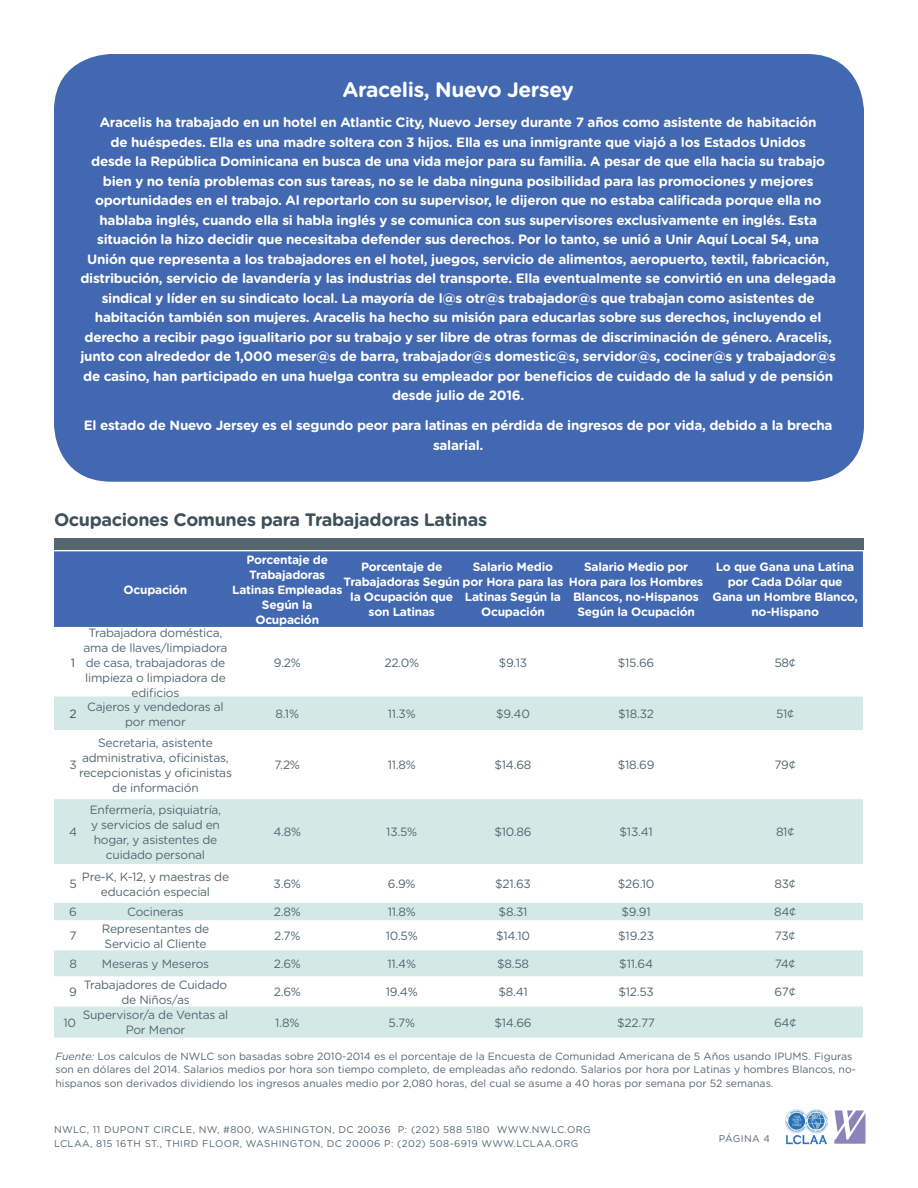
<style>
.page{position:relative;width:918px;height:1188px;background:#fff}
.page>*{position:absolute;margin:0;border:0;box-sizing:border-box;transform-origin:0 0}
.t1{font:700 21px "Gotham Rounded";letter-spacing:-.02em;color:#fff}
.t2{font:700 18px "Gotham Rounded";letter-spacing:-.02em;color:#3d505a}
.t3{font:700 13.5px/19.5px "Gotham Rounded";letter-spacing:-.02em;color:#fff;text-align:center}
.t4{font:12px/15px "Gotham Rounded";letter-spacing:-.02em;color:#546670;text-align:center}
.t5{font:700 12px/15px "Gotham Rounded";letter-spacing:-.02em;color:#fff;text-align:center}
.t6{font:12px "Gotham Rounded";color:#3d505a}
.t7{font:10.5px/13.5px "Gotham Rounded";color:#546670}
.t8{font:9.75px/13.5px "Gotham Rounded";letter-spacing:.04em;color:#546670}
.s1{font-style:italic}
</style>
<div class="page">
<svg style="left:834px;top:1110px;width:32px;height:34px"></svg>
<img style="left:785px;top:1109px;width:42px;height:36px">
<div style="left:57px;top:57px;width:804px;height:422px;background:#4268b1;border-radius:54px"></div>
<div style="left:54px;top:54px;width:810px;height:428px;border:6px solid #4268b1;border-radius:54px"></div>
<div style="left:54px;top:551px;width:809px;height:76px;background:#4268b1"></div>
<svg style="left:54px;top:697px;width:809px;height:341px"></svg>
<div style="left:54px;top:538px;width:810px;height:12px;background:#546670"></div>
<h1 class="t1" style="left:343px;top:74px;width:233px">Aracelis, Nuevo Jersey</h1>
<p class="t3" style="left:80px;top:112px;width:757px">Aracelis ha trabajado en un hotel en Atlantic City, Nuevo Jersey durante 7 años como asistente de habitación<br>de huéspedes. Ella es una madre soltera con 3 hijos. Ella es una inmigrante que viajó a los Estados Unidos<br>desde la República Dominicana en busca de una vida mejor para su familia. A pesar de que ella hacia su trabajo bien y no tenía problemas con sus tareas, no se le daba ninguna posibilidad para las promociones y mejores oportunidades en el trabajo. Al reportarlo con su supervisor, le dijeron que no estaba calificada porque ella no hablaba inglés, cuando ella si habla inglés y se comunica con sus supervisores exclusivamente en inglés. Esta situación la hizo decidir que necesitaba defender sus derechos. Por lo tanto, se unió a Unir Aquí Local 54, una Unión que representa a los trabajadores en el hotel, juegos, servicio de alimentos, aeropuerto, textil, fabricación, distribución, servicio de lavandería y las industrias del transporte. Ella eventualmente se convirtió en una delegada sindical y líder en su sindicato local. La mayoría de l@s otr@s trabajador@s que trabajan como asistentes de habitación también son mujeres. Aracelis ha hecho su misión para educarlas sobre sus derechos, incluyendo el derecho a recibir pago igualitario por su trabajo y ser libre de otras formas de discriminación de género. Aracelis, junto con alrededor de 1,000 meser@s de barra, trabajador@s domestic@s, servidor@s, cociner@s y trabajador@s de casino, han participado en una huelga contra su empleador por beneficios de cuidado de la salud y de pensión desde julio de 2016.</p>
<p class="t3" style="left:84px;top:415px;width:750px">El estado de Nuevo Jersey es el segundo peor para latinas en pérdida de ingresos de por vida, debido a la brecha salarial.</p>
<h2 class="t2" style="left:54px;top:506px;width:435px">Ocupaciones Comunes para Trabajadoras Latinas</h2>
<p class="t6" style="left:71px;top:654px;width:6px">1</p>
<p class="t5" style="left:232px;top:552px;width:112px">Porcentaje de<br>Trabajadoras<br>Latinas Empleadas<br>Según la<br>Ocupación</p>
<p class="t5" style="left:361px;top:559px;width:83px">Porcentaje de</p>
<p class="t5" style="left:473px;top:559px;width:82px">Salario Medio</p>
<p class="t5" style="left:465px;top:589px;width:98px">Latinas Según la<br>Ocupación</p>
<p class="t5" style="left:569px;top:559px;width:136px">Salario Medio por<br>Hora para los Hombres<br>Blancos, no-Hispanos<br>Según la Ocupación</p>
<p class="t5" style="left:712px;top:559px;width:147px">Lo que Gana una Latina por Cada Dólar que<br>Gana un Hombre Blanco, no-Hispano</p>
<p class="t5" style="left:344px;top:574px;width:221px">Trabajadoras Según por Hora para las</p>
<p class="t5" style="left:350px;top:589px;width:104px">la Ocupación que</p>
<p class="t5" style="left:369px;top:604px;width:68px">son Latinas</p>
<p class="t5" style="left:124px;top:582px;width:65px">Ocupación</p>
<p class="t4" style="left:84px;top:624px;width:145px">Trabajadora doméstica, ama de llaves/limpiadora de casa, trabajadoras de limpieza o limpiadora de edificios</p>
<p class="t4" style="left:274px;top:654px;width:29px">9.2%</p>
<p class="t4" style="left:384px;top:654px;width:36px">22.0%</p>
<p class="t4" style="left:499px;top:654px;width:30px">$9.13</p>
<p class="t4" style="left:618px;top:654px;width:38px">$15.66</p>
<p class="t4" style="left:774px;top:654px;width:23px">58¢</p>
<p class="t6" style="left:70px;top:706px;width:9px">2</p>
<p class="t4" style="left:87px;top:698px;width:138px">Cajeros y vendedoras al por menor</p>
<p class="t4" style="left:276px;top:706px;width:25px">8.1%</p>
<p class="t4" style="left:388px;top:706px;width:29px">11.3%</p>
<p class="t4" style="left:496px;top:706px;width:35px">$9.40</p>
<p class="t4" style="left:618px;top:706px;width:37px">$18.32</p>
<p class="t4" style="left:776px;top:706px;width:20px">51¢</p>
<p class="t4" style="left:69px;top:757px;width:9px">3</p>
<p class="t4" style="left:79px;top:735px;width:154px">Secretaria, asistente administrativa, oficinistas, recepcionistas y oficinistas de información</p>
<p class="t4" style="left:275px;top:757px;width:27px">7.2%</p>
<p class="t4" style="left:388px;top:757px;width:30px">11.8%</p>
<p class="t4" style="left:495px;top:757px;width:39px">$14.68</p>
<p class="t4" style="left:618px;top:757px;width:38px">$18.69</p>
<p class="t4" style="left:775px;top:757px;width:23px">79¢</p>
<p class="t4" style="left:69px;top:824px;width:10px">4</p>
<p class="t4" style="left:90px;top:802px;width:133px">Enfermería, psiquiatría, y servicios de salud en hogar, y asistentes de cuidado personal</p>
<p class="t4" style="left:273px;top:824px;width:29px">4.8%</p>
<p class="t4" style="left:386px;top:824px;width:32px">13.5%</p>
<p class="t4" style="left:494px;top:824px;width:39px">$10.86</p>
<p class="t4" style="left:620px;top:824px;width:35px">$13.41</p>
<p class="t4" style="left:776px;top:824px;width:20px">81¢</p>
<p class="t4" style="left:69px;top:876px;width:9px">5</p>
<p class="t4" style="left:82px;top:868px;width:149px">Pre-K, K-12, y maestras de educación especial</p>
<p class="t4" style="left:274px;top:876px;width:29px">3.6%</p>
<p class="t4" style="left:388px;top:876px;width:29px">6.9%</p>
<p class="t4" style="left:495px;top:876px;width:37px">$21.63</p>
<p class="t4" style="left:618px;top:876px;width:38px">$26.10</p>
<p class="t4" style="left:774px;top:876px;width:23px">83¢</p>
<p class="t4" style="left:69px;top:904px;width:9px">6</p>
<p class="t4" style="left:127px;top:904px;width:58px">Cocineras</p>
<p class="t4" style="left:274px;top:904px;width:28px">2.8%</p>
<p class="t4" style="left:388px;top:904px;width:30px">11.8%</p>
<p class="t4" style="left:499px;top:904px;width:30px">$8.31</p>
<p class="t4" style="left:621px;top:904px;width:31px">$9.91</p>
<p class="t4" style="left:774px;top:904px;width:24px">84¢</p>
<p class="t4" style="left:70px;top:928px;width:9px">7</p>
<p class="t4" style="left:102px;top:920px;width:109px;text-align:left">Representantes de<br>Servicio al Cliente</p>
<p class="t4" style="left:274px;top:928px;width:28px">2.7%</p>
<p class="t4" style="left:386px;top:928px;width:33px">10.5%</p>
<p class="t4" style="left:496px;top:928px;width:35px">$14.10</p>
<p class="t4" style="left:618px;top:928px;width:37px">$19.23</p>
<p class="t4" style="left:775px;top:928px;width:22px">73¢</p>
<p class="t4" style="left:69px;top:956px;width:9px">8</p>
<p class="t4" style="left:102px;top:956px;width:109px">Meseras y Meseros</p>
<p class="t4" style="left:274px;top:956px;width:29px">2.6%</p>
<p class="t4" style="left:387px;top:956px;width:30px">11.4%</p>
<p class="t4" style="left:497px;top:956px;width:34px">$8.58</p>
<p class="t4" style="left:619px;top:956px;width:35px">$11.64</p>
<p class="t4" style="left:775px;top:956px;width:22px">74¢</p>
<p class="t4" style="left:69px;top:984px;width:9px">9</p>
<p class="t4" style="left:84px;top:976px;width:145px">Trabajadores de Cuidado de Niños/as</p>
<p class="t4" style="left:274px;top:984px;width:29px">2.6%</p>
<p class="t4" style="left:386px;top:984px;width:33px">19.4%</p>
<p class="t4" style="left:498px;top:984px;width:31px">$8.41</p>
<p class="t4" style="left:618px;top:984px;width:37px">$12.53</p>
<p class="t4" style="left:775px;top:984px;width:23px">67¢</p>
<p class="t4" style="left:64px;top:1014px;width:14px">10</p>
<p class="t4" style="left:83px;top:1007px;width:147px">Supervisor/a de Ventas al<br>Por Menor</p>
<p class="t4" style="left:275px;top:1014px;width:26px">1.8%</p>
<p class="t4" style="left:389px;top:1014px;width:28px">5.7%</p>
<p class="t4" style="left:494px;top:1014px;width:39px">$14.66</p>
<p class="t4" style="left:617px;top:1014px;width:39px">$22.77</p>
<p class="t4" style="left:774px;top:1014px;width:24px">64¢</p>
<p class="t7" style="left:56px;top:1049px;width:802px"><span class="s1">Fuente:</span> Los calculos de NWLC son basadas sobre 2010-2014 es el porcentaje de la Encuesta de Comunidad Americana de 5 Años usando IPUMS. Figuras son en dólares del 2014. Salarios medios por hora son tiempo completo, de empleadas año redondo. Salarios por hora por Latinas y hombres Blancos, no&shy;hispanos son derivados dividiendo los ingresos anuales medio por 2,080 horas, del cual se asume a 40 horas por semana por 52 semanas.</p>
<p class="t8" style="left:54px;top:1122px;width:538px">NWLC, 11 DUPONT CIRCLE, NW, #800, WASHINGTON, DC 20036 P: (202) 588 5180 WWW.NWLC.ORG<br>LCLAA, 815 16TH ST., THIRD FLOOR, WASHINGTON, DC 20006 P: (202) 508-6919 WWW.LCLAA.ORG</p>
<p class="t8" style="left:719px;top:1132px;width:53px">PÁGINA 4</p>
</div>
